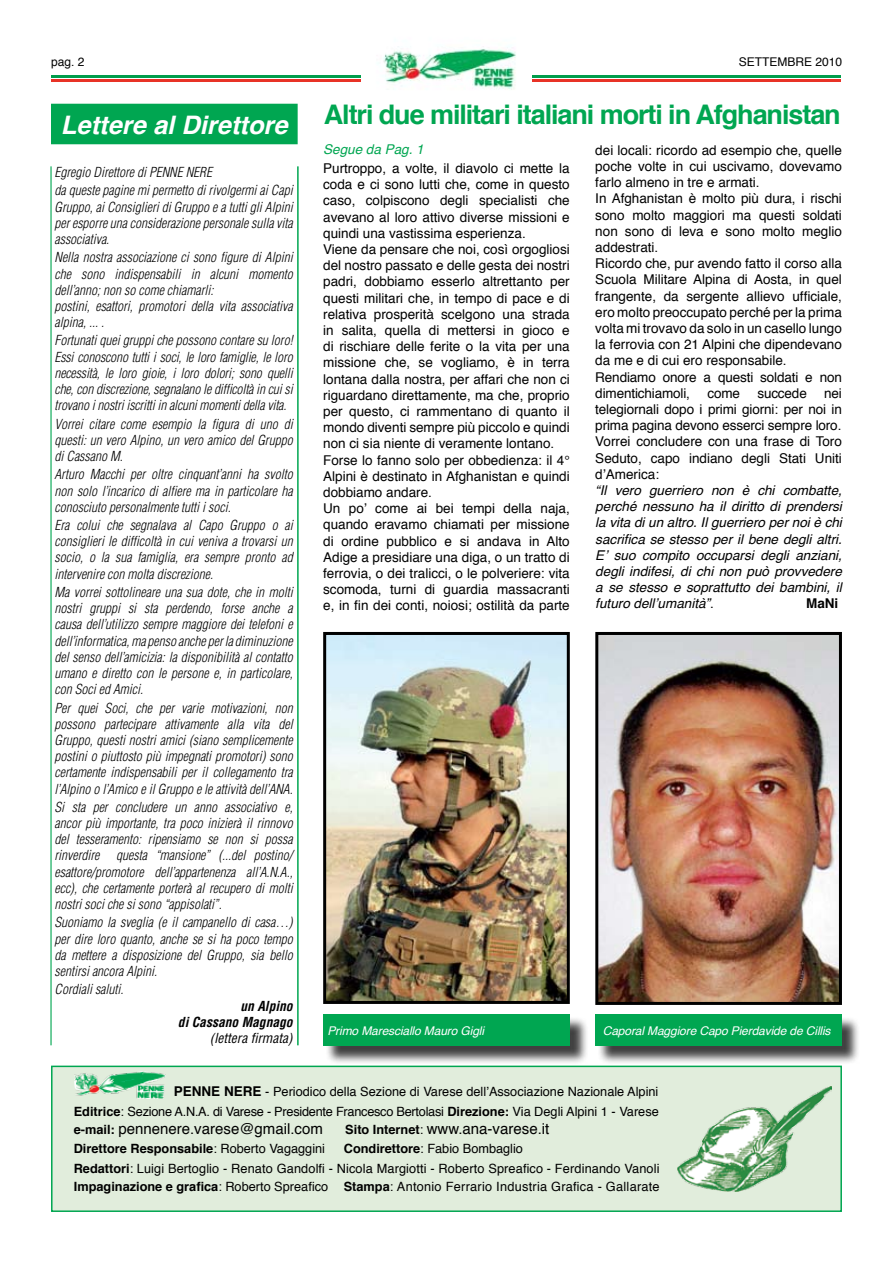
<style>
.page{position:relative;width:893px;height:1263px;background:#fff}
.page>*{position:absolute;margin:0;border:0;box-sizing:border-box;transform-origin:0 0}
.t1{font:700 27px "Helvetica";letter-spacing:-.04em;color:#00a651}
.t2{font:italic 700 25.5px "Helvetica";color:#fff}
.t3{font:15px "Helvetica";color:#000}
.t4{font:italic 300 condensed 13.5px/16.2px "Helvetica";color:#000;text-align:justify}
.t5{font:13.5px/16.2px "Helvetica";color:#000}
.t6{font:italic 13.5px/16.2px "Helvetica";color:#000;text-align:justify}
.t7{font:italic 700 condensed 13.5px/16.2px "Helvetica";color:#000;text-align:right}
.t8{font:italic condensed 13.5px "Helvetica";color:#000}
.t9{font:italic 13.5px "Helvetica";color:#00a651}
.t10{font:700 13.5px "Helvetica";color:#000}
.t11{font:12.75px/19.5px "Helvetica";color:#000;text-align:right}
.t12{font:12.75px "Helvetica";letter-spacing:.02em;color:#000}
.t13{font:700 12.75px "Helvetica";color:#000}
.t14{font:italic 12px "Helvetica";letter-spacing:-.01em;color:#fff}
.t15{font:12px "Helvetica";color:#000}
.s1{font-style:normal}
.s2{font-weight:700;font-size:13.5px}
.s3{font-weight:700}
.s4{font-weight:700;font-size:12.75px}
.s5{font-size:12.75px}
.s6{font-weight:400}
</style>
<div class="page">
<hr style="left:531px;top:80px;width:310px;height:2px;background:#e83226">
<hr style="left:531px;top:75px;width:310px;height:3px;background:#009d4c">
<hr style="left:51px;top:80px;width:310px;height:2px;background:#e83226">
<hr style="left:51px;top:75px;width:310px;height:3px;background:#009d4c">
<img style="left:383px;top:46px;width:149px;height:44px">
<div style="left:598px;top:1016px;width:263px;height:48px;background:#000;opacity:.75"></div>
<div style="left:595px;top:1014px;width:247px;height:32px;background:#00a651"></div>
<img style="left:599px;top:636px;width:239px;height:365px">
<div style="left:595px;top:632px;width:247px;height:373px;border:3px solid #000"></div>
<img style="left:327px;top:636px;width:239px;height:364px">
<div style="left:323px;top:632px;width:247px;height:372px;border:3px solid #000"></div>
<div style="left:325px;top:1016px;width:263px;height:48px;background:#000;opacity:.75"></div>
<div style="left:323px;top:1014px;width:247px;height:32px;background:#00a651"></div>
<div style="left:52px;top:1066px;width:789px;height:145px;background:#e1eddc"></div>
<div style="left:51px;top:1065px;width:791px;height:147px;border:2px solid #00a651"></div>
<img style="left:678px;top:1086px;width:153px;height:105px">
<img style="left:74px;top:1072px;width:92px;height:26px">
<div style="left:52px;top:104px;width:245px;height:40px;background:#00a651"></div>
<hr style="left:50px;top:166px;width:2px;height:879px;background:#00a651">
<hr style="left:297px;top:166px;width:2px;height:879px;background:#00a651">
<p class="t15" style="left:51px;top:52px;width:35px">pag. 2</p>
<p class="t15" style="left:739px;top:53px;width:105px">SETTEMBRE 2010</p>
<h2 class="t2" style="left:61px;top:104px;width:228px">Lettere al Direttore</h2>
<p class="t4" style="left:55px;top:163px;width:240px;line-height:18.3px">Egregio Direttore di PENNE NERE<br>da queste pagine mi permetto di rivolgermi ai Capi</p>
<p class="t4" style="left:55px;top:199px;width:240px">Gruppo, ai Consiglieri di Gruppo e a tutti gli Alpini per esporre una considerazione personale sulla vita associativa.</p>
<p class="t4" style="left:55px;top:249px;width:240px;text-align:left">Nella nostra associazione ci sono figure di Alpini che sono indispensabili in alcuni momento dell’anno; non so come chiamarli:<br>postini, esattori, promotori della vita associativa alpina, ... .</p>
<p class="t4" style="left:55px;top:332px;width:240px">Fortunati quei gruppi che possono contare su loro!<br>Essi conoscono tutti i soci, le loro famiglie, le loro necessità, le loro gioie, i loro dolori; sono quelli che, con discrezione, segnalano le difficoltà in cui si trovano i nostri iscritti in alcuni momenti della vita.</p>
<p class="t4" style="left:55px;top:415px;width:240px">Vorrei citare come esempio la figura di uno di questi: un vero Alpino, un vero amico del Gruppo di Cassano M.</p>
<p class="t4" style="left:55px;top:466px;width:240px">Arturo Macchi per oltre cinquant’anni ha svolto non solo l’incarico di alfiere ma in particolare ha conosciuto personalmente tutti i soci.</p>
<p class="t4" style="left:55px;top:517px;width:240px">Era colui che segnalava al Capo Gruppo o ai consiglieri le difficoltà in cui veniva a trovarsi un socio, o la sua famiglia, era sempre pronto ad intervenire con molta discrezione.</p>
<p class="t4" style="left:55px;top:584px;width:240px">Ma vorrei sottolineare una sua dote, che in molti nostri gruppi si sta perdendo, forse anche a causa dell’utilizzo sempre maggiore dei telefoni e dell’informatica, ma penso anche per la diminuzione del senso dell’amicizia: la disponibilità al contatto umano e diretto con le persone e, in particolare, con Soci ed Amici.</p>
<p class="t4" style="left:55px;top:699px;width:240px">Per quei Soci, che per varie motivazioni, non possono partecipare attivamente alla vita del Gruppo, questi nostri amici (siano semplicemente postini o piuttosto più impegnati promotori) sono certamente indispensabili per il collegamento tra l’Alpino o l’Amico e il Gruppo e le attività dell’ANA.</p>
<p class="t4" style="left:55px;top:799px;width:240px">Si sta per concludere un anno associativo e, ancor più importante, tra poco inizierà il rinnovo del tesseramento: ripensiamo se non si possa rinverdire questa “mansione” (...del postino/ esattore/promotore dell’appartenenza all’A.N.A., ecc), che certamente porterà al recupero di molti nostri soci che si sono “appisolati”.</p>
<p class="t4" style="left:55px;top:914px;width:240px">Suoniamo la sveglia (e il campanello di casa…) per dire loro quanto, anche se si ha poco tempo da mettere a disposizione del Gruppo, sia bello sentirsi ancora Alpini.</p>
<p class="t4" style="left:55px;top:981px;width:70px">Cordiali saluti.</p>
<p class="t7" style="left:178px;top:997px;width:116px">un Alpino<br>di Cassano Magnago</p>
<p class="t8" style="left:210px;top:1029px;width:84px">(lettera firmata)</p>
<h1 class="t1" style="left:324px;top:93px;width:518px">Altri due militari italiani morti in Afghanistan</h1>
<p class="t9" style="left:323px;top:139px;width:102px">Segue da Pag. 1</p>
<p class="t5" style="left:595px;top:142px;width:248px">dei locali: ricordo ad esempio che, quelle poche volte in cui uscivamo, dovevamo farlo almeno in tre e armati.<br>In Afghanistan è molto più dura, i rischi sono molto maggiori ma questi soldati non sono di leva e sono molto meglio addestrati.<br>Ricordo che, pur avendo fatto il corso alla Scuola Militare Alpina di Aosta, in quel frangente, da sergente allievo ufficiale, ero molto preoccupato perché per la prima volta mi trovavo da solo in un casello lungo la ferrovia con 21 Alpini che dipendevano da me e di cui ero responsabile.<br>Rendiamo onore a questi soldati e non dimentichiamoli,</p>
<p class="t5" style="left:323px;top:160px;width:248px">Purtroppo, a volte, il diavolo ci mette la coda e ci sono lutti che, come in questo caso, colpiscono degli specialisti che avevano al loro attivo diverse missioni e quindi una vastissima esperienza.<br>Viene da pensare che noi, così orgogliosi del nostro passato e delle gesta dei nostri padri, dobbiamo esserlo altrettanto per questi militari che, in tempo di pace e di relativa prosperità scelgono una strada in salita, quella di mettersi in gioco e di rischiare delle ferite o la vita per una missione che, se vogliamo, è in terra lontana dalla nostra, per affari che non ci riguardano direttamente, ma che, proprio per questo, ci rammentano di quanto il mondo diventi sempre più piccolo e quindi non ci sia niente di veramente lontano.<br>Forse lo fanno solo per obbedienza: il 4° Alpini è destinato in Afghanistan e quindi dobbiamo andare.<br>Un po’ come ai bei tempi della naja, quando eravamo chiamati per missione di ordine pubblico e si andava in Alto Adige a presidiare una diga, o un tratto di ferrovia, o dei tralicci, o le polveriere: vita scomoda, turni di guardia massacranti e, in fin dei conti, noiosi; ostilità da parte</p>
<p class="t5" style="left:707px;top:385px;width:34px">come</p>
<p class="t5" style="left:757px;top:385px;width:51px">succede</p>
<p class="t5" style="left:595px;top:385px;width:248px;text-align:justify;text-indent:229px">nei telegiornali dopo i primi giorni: per noi in prima pagina devono esserci sempre loro.<br>Vorrei concludere con una frase di Toro Seduto, capo indiano degli Stati Uniti d’America:</p>
<p class="t6" style="left:595px;top:482px;width:248px">“Il vero guerriero non è chi combatte, perché nessuno ha il diritto di prendersi la vita di un altro. Il guerriero per noi è chi sacrifica se stesso per il bene degli altri.<br>E’ suo compito occuparsi degli anziani, degli indifesi, di chi non può provvedere a se stesso e soprattutto dei bambini, il futuro dell’umanità”<span class="s1">.</span></p>
<p class="t10" style="left:806px;top:593px;width:34px">MaNi</p>
<p class="t14" style="left:327px;top:1021px;width:158px">Primo Maresciallo Mauro Gigli</p>
<p class="t14" style="left:603px;top:1021px;width:229px">Caporal Maggiore Capo Pierdavide de Cillis</p>
<p class="t11" style="left:74px;top:1082px;width:586px"><span class="s2">PENNE NERE</span> - Periodico della Sezione di Varese dell’Associazione Nazionale Alpini<br><span class="s3">Editrice</span>: Sezione A.N.A. di Varese - Presidente Francesco Bertolasi <span class="s3">Direzione:</span> Via Degli Alpini 1 - Varese</p>
<p class="t3" style="left:74px;top:1117px;width:251px"><span class="s4">e-mail:</span> pennenere.varese@gmail.com</p>
<p class="t3" style="left:345px;top:1117px;width:206px"><span class="s4">Sito Internet</span><span class="s5">:</span> www.ana-varese.it</p>
<p class="t13" style="left:74px;top:1139px;width:253px">Direttore Responsabile<span class="s6">: Roberto Vagaggini</span></p>
<p class="t11" style="left:74px;top:1140px;width:587px;text-align:left;text-indent:270px"><span class="s3">Condirettore</span>: Fabio Bombaglio<br><span class="s3">Redattori</span>: Luigi Bertoglio - Renato Gandolfi - Nicola Margiotti - Roberto Spreafico - Ferdinando Vanoli</p>
<p class="t12" style="left:74px;top:1177px;width:587px"><span class="s3">Impaginazione e grafica</span>: Roberto Spreafico <span class="s3">Stampa</span>: Antonio Ferrario Industria Grafica - Gallarate</p>
</div>
